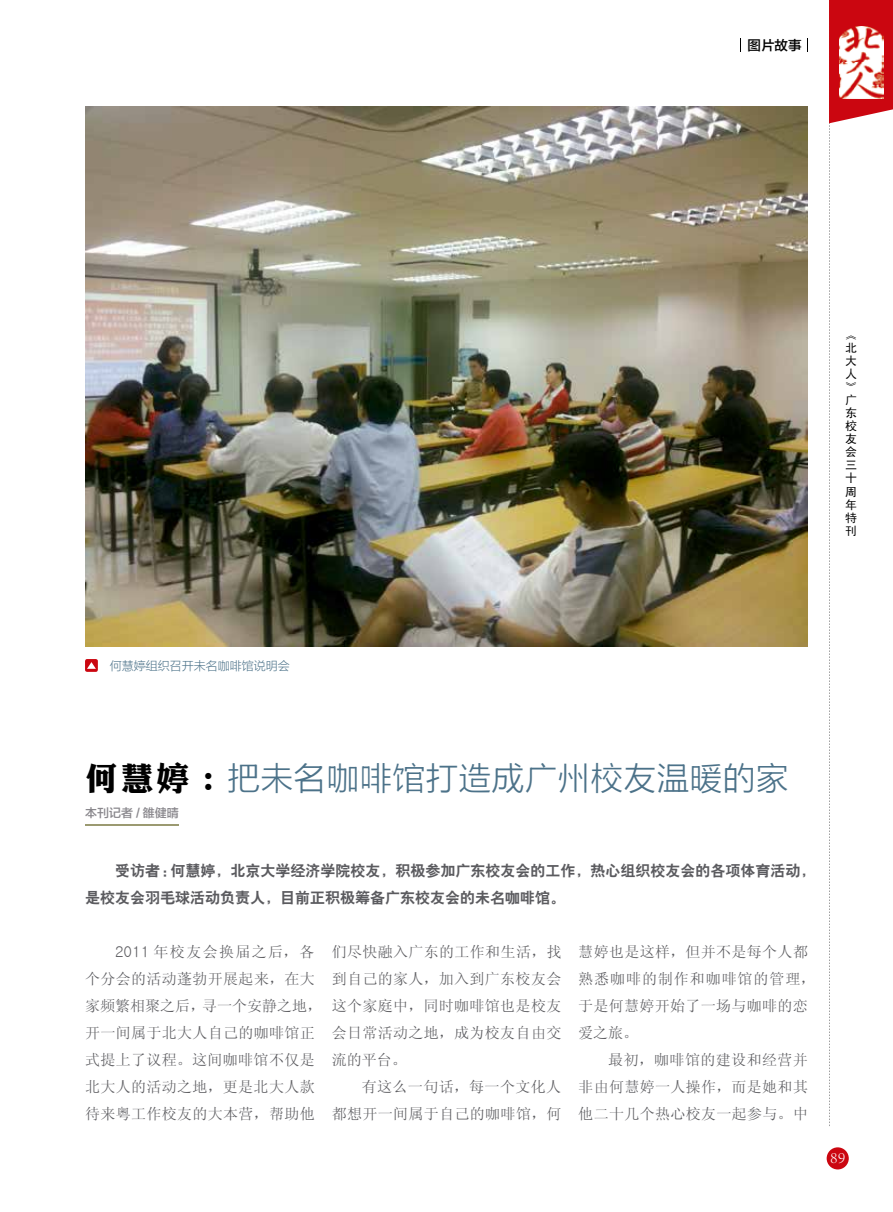
<style>
.page{position:relative;width:893px;height:1212px;background:#fff}
.page>*{position:absolute;margin:0;border:0;box-sizing:border-box;transform-origin:0 0}
.t1{font:33px "FZLTXHK";color:#4c7289}
.t2{font:300 16.5px "Adobe Song Std";color:#fff}
.t3{font:15px/27px "N Sim Sun";letter-spacing:.025em;color:#5b5b5f}
.t4{font:15px/27px "H Yb 2 gj";color:#5b5b5f}
.t5{font:13.5px "FZLTZHK GBK1 0";color:#000}
.t6{font:12px "FZLTXHK GBK1 0";color:#4c7289}
.t7{font:12px "FZLTZHK GBK1 0";color:#89878c}
.t8{font:11.85px/13px "Sim Hei";color:#000;text-align:justify}
.s1{font-family:"DF Li Jin Hei W8";color:#000}
.s2{font-family:"Gulim"}
</style>
<div class="page">
<div style="left:85px;top:659px;width:13px;height:13px;background:#cb0610;border-radius:2px"></div>
<svg style="left:87px;top:662px;width:9px;height:7px"></svg>
<hr style="left:85px;top:824px;width:94px;height:1px;background:#9b9a71">
<img style="left:85px;top:106px;width:723px;height:540px">
<div style="left:827px;top:1147px;width:22px;height:22px;background:#cb0610;border-radius:50%"></div>
<svg style="left:829px;top:0;width:64px;height:1126px"></svg>
<img style="left:839px;top:27px;width:45px;height:72px">
<svg style="left:740px;top:39px;width:1px;height:13px"></svg>
<svg style="left:807px;top:39px;width:1px;height:13px"></svg>
<p class="t5" style="left:747px;top:38px;width:55px">图片故事</p>
<p class="t8" style="left:845px;top:328px;width:13px">《北大人》广东校友会三十周年特刊</p>
<p class="t6" style="left:110px;top:659px;width:182px">何慧婷组织召开未名咖啡馆说明会</p>
<h1 class="t1" style="left:85px;top:760px;width:705px"><span class="s1">何慧婷：</span>把未名咖啡馆打造成广州校友温暖的家</h1>
<p class="t7" style="left:85px;top:806px;width:95px">本刊记者 / 雒健晴</p>
<p class="t4" style="left:85px;top:857px;width:732px;text-indent:30px">受访者：何慧婷，北京大学经济学院校友，积极参加广东校友会的工作，热心组织校友会的各项体育活动，是校友会羽毛球活动负责人，目前正积极筹备广东校友会的未名咖啡馆。</p>
<p class="t3" style="left:85px;top:938px;width:239px;text-indent:30px"><span class="s2">2011</span> 年校友会换届之后，各个分会的活动蓬勃开展起来，在大家频繁相聚之后，寻一个安静之地，开一间属于北大人自己的咖啡馆正式提上了议程。这间咖啡馆不仅是北大人的活动之地，更是北大人款待来粤工作校友的大本营，帮助他</p>
<p class="t3" style="left:332px;top:938px;width:231px;text-align:justify">们尽快融入广东的工作和生活，找到自己的家人，加入到广东校友会这个家庭中，同时咖啡馆也是校友会日常活动之地，成为校友自由交流的平台。</p>
<p class="t3" style="left:578px;top:938px;width:239px">慧婷也是这样，但并不是每个人都熟悉咖啡的制作和咖啡馆的管理，于是何慧婷开始了一场与咖啡的恋爱之旅。</p>
<p class="t3" style="left:578px;top:1046px;width:231px;text-align:justify;text-indent:30px">最初，咖啡馆的建设和经营并非由何慧婷一人操作，而是她和其他二十几个热心校友一起参与。中</p>
<p class="t3" style="left:332px;top:1073px;width:231px;text-align:right">有这么一句话，每一个文化人<br>都想开一间属于自己的咖啡馆，何</p>
<p class="t2" style="left:830px;top:1148px;width:17px">89</p>
</div>
